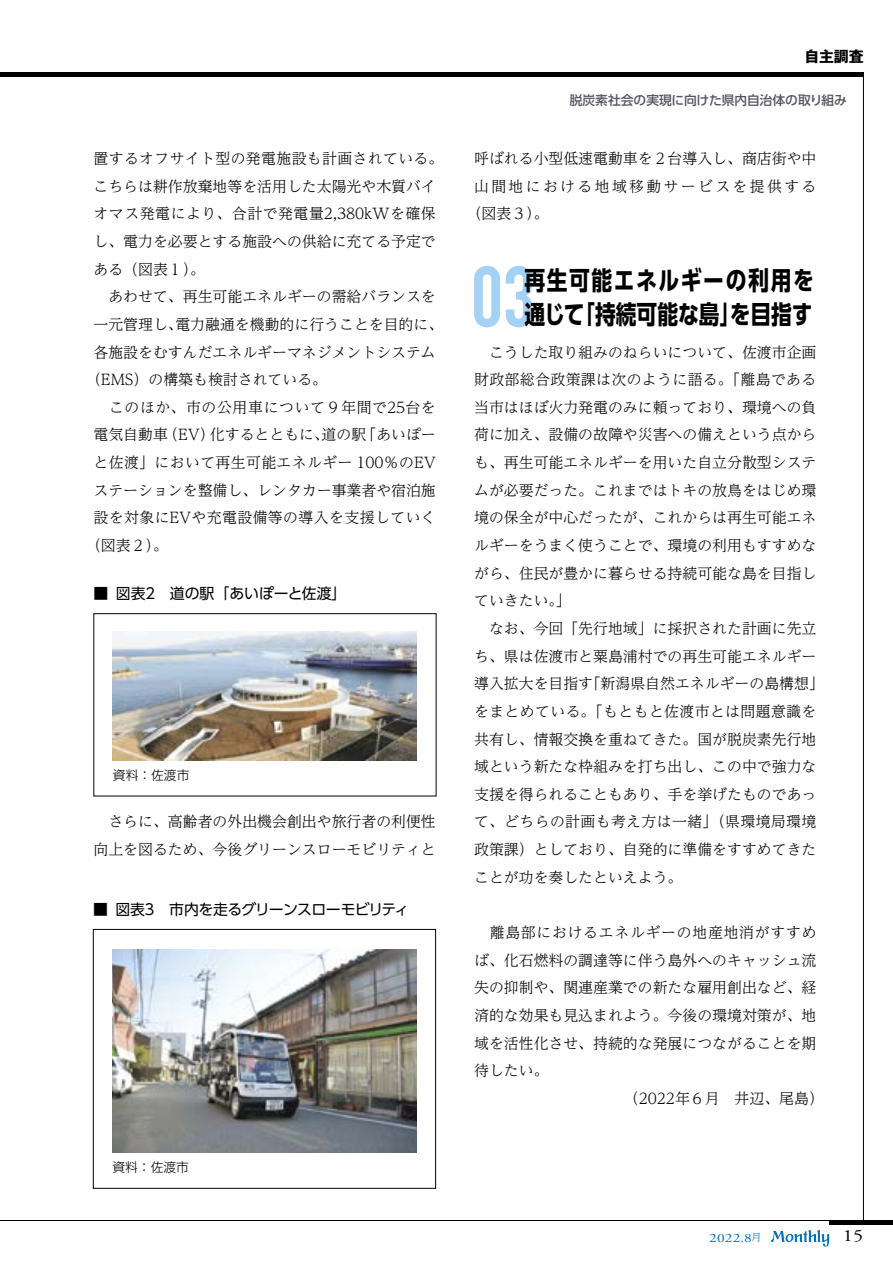
<style>
.page{position:relative;width:893px;height:1263px;background:#fff}
.page>*{position:absolute;margin:0;border:0;box-sizing:border-box;transform-origin:0 0}
.t1{font:700 25.5px/34px "UD Shin Go Pr 6 N";letter-spacing:.07em;color:#000;scale:.81 1}
.t2{font:16.95px "Adobe Garamond Pro";color:#000;scale:1.2 1}
.t3{font:300 14.85px/27.6px "UD Reimin Pr 6 N";color:#000}
.t4{font:300 14.85px "UD Reimin Pr 6 N";letter-spacing:.025em;color:#000}
.t5{font:300 14.85px "UD Reimin Pr 6 N";letter-spacing:.035em;color:#000}
.t6{font:300 14.85px "UD Reimin Pr 6 N";letter-spacing:.045em;color:#000}
.t7{font:300 14.85px "UD Reimin Pr 6 N";letter-spacing:.03em;color:#000}
.t8{font:300 14.85px "UD Reimin Pr 6 N";letter-spacing:.05em;color:#000}
.t9{font:14.85px "UD Shin Go Pro";letter-spacing:-.035em;color:#000}
.t10{font:300 14.85px "UD Reimin Pr 6 N";letter-spacing:.16em;color:#000}
.t11{font:14.85px "UD Shin Go Pro";color:#000}
.t12{font:700 14.85px "Gothic MB101 Pro";color:#000}
.t13{font:500 12.75px "UD Shin Go Pro";color:#545665}
.t14{font:300 12.75px "UD Shin Go Pr 6 N";color:#000}
.t15{font:12.75px "Adobe Garamond Pro";color:#006eb8;scale:1.2 1}
.s1{font-family:"UD Reimin Pro";font-weight:300;font-size:10.35px}
</style>
<div class="page">
<div style="left:94px;top:613px;width:342px;height:183px;border:1px solid #000"></div>
<img style="left:113px;top:632px;width:304px;height:128px">
<svg style="left:474px;top:266px;width:58px;height:61px"></svg>
<div style="left:93px;top:929px;width:343px;height:259px;border:1px solid #000"></div>
<img style="left:112px;top:949px;width:304px;height:203px">
<hr style="left:863px;top:72px;width:1px;height:1148px;background:#000">
<div style="left:0;top:72px;width:863px;height:5px;background:#000"></div>
<div style="left:829px;top:1220px;width:64px;height:5px;background:#000"></div>
<hr style="left:0;top:1220px;width:893px;height:1px;background:#000">
<svg style="left:771px;top:1230px;width:58px;height:16px"></svg>
<p class="t4" style="left:94px;top:146px;width:351px">置するオフサイト型の発電施設も計画されている。</p>
<p class="t3" style="left:94px;top:172px;width:344px">こちらは耕作放棄地等を活用した太陽光や木質バイ</p>
<p class="t5" style="left:94px;top:202px;width:344px">オマス発電により、合計で発電量2,380kWを確保</p>
<p class="t3" style="left:94px;top:227px;width:344px">し、電力を必要とする施設への供給に充てる予定で</p>
<p class="t3" style="left:94px;top:255px;width:113px">ある（図表１）。</p>
<p class="t3" style="left:94px;top:282px;width:344px">　あわせて、再生可能エネルギーの需給バランスを</p>
<p class="t3" style="left:94px;top:310px;width:351px">一元管理し、電力融通を機動的に行うことを目的に、</p>
<p class="t3" style="left:94px;top:338px;width:344px">各施設をむすんだエネルギーマネジメントシステム</p>
<p class="t3" style="left:86px;top:365px;width:242px">（EMS）の構築も検討されている。</p>
<p class="t6" style="left:94px;top:395px;width:344px">　このほか、市の公用車について９年間で25台を</p>
<p class="t3" style="left:94px;top:420px;width:344px">電気自動車（EV）化するとともに、道の駅「あいぽー</p>
<p class="t4" style="left:94px;top:450px;width:344px">と佐渡」において再生可能エネルギー 100％のEV</p>
<p class="t3" style="left:94px;top:476px;width:344px">ステーションを整備し、レンタカー事業者や宿泊施</p>
<p class="t7" style="left:94px;top:506px;width:344px">設を対象にEVや充電設備等の導入を支援していく</p>
<p class="t3" style="left:86px;top:531px;width:83px">（図表２）。</p>
<p class="t11" style="left:94px;top:581px;width:254px">■ 図表２　道の駅「あいぽーと佐渡」</p>
<p class="t14" style="left:113px;top:765px;width:78px">資料：佐渡市</p>
<p class="t3" style="left:94px;top:807px;width:344px">　さらに、高齢者の外出機会創出や旅行者の利便性向上を図るため、今後グリーンスローモビリティと</p>
<p class="t9" style="left:93px;top:897px;width:318px">■ 図表３　市内を走るグリーンスローモビリティ</p>
<p class="t14" style="left:112px;top:1157px;width:78px">資料：佐渡市</p>
<p class="t12" style="left:804px;top:44px;width:61px">自主調査</p>
<p class="t13" style="left:570px;top:90px;width:279px">脱炭素社会の実現に向けた県内自治体の取り組み</p>
<p class="t3" style="left:474px;top:144px;width:344px">呼ばれる小型低速電動車を２台導入し、商店街や中</p>
<p class="t10" style="left:474px;top:174px;width:344px">山間地における地域移動サービスを提供する</p>
<p class="t3" style="left:467px;top:199px;width:83px">（図表３）。</p>
<h1 class="t1" style="left:524px;top:263px;width:359px">再生可能エネルギーの利用を通じて「持続可能な島」を目指す</h1>
<p class="t3" style="left:474px;top:338px;width:351px">　こうした取り組みのねらいについて、佐渡市企画財政部総合政策課は次のように語る。「離島である当市はほぼ火力発電のみに頼っており、環境への負荷に加え、設備の故障や災害への備えという点からも、再生可能エネルギーを用いた自立分散型システムが必要だった。これまではトキの放鳥をはじめ環境の保全が中心だったが、これからは再生可能エネルギーをうまく使うことで、環境の利用もすすめながら、住民が豊かに暮らせる持続可能な島を目指していきたい。」<br>　なお、今回「先行地域」に採択された計画に先立ち、県は佐渡市と粟島浦村での再生可能エネルギー導入拡大を目指す「新潟県自然エネルギーの島構想」をまとめている。「もともと佐渡市とは問題意識を共有し、情報交換を重ねてきた。国が脱炭素先行地域という新たな枠組みを打ち出し、この中で強力な支援を得られることもあり、手を挙げたものであって、どちらの計画も考え方は一緒」（県環境局環境政策課）としており、自発的に準備をすすめてきたことが功を奏したといえよう。</p>
<p class="t8" style="left:474px;top:920px;width:344px">　離島部におけるエネルギーの地産地消がすすめ</p>
<p class="t3" style="left:474px;top:946px;width:344px">ば、化石燃料の調達等に伴う島外へのキャッシュ流</p>
<p class="t3" style="left:474px;top:973px;width:344px">失の抑制や、関連産業での新たな雇用創出など、経</p>
<p class="t3" style="left:474px;top:1001px;width:344px">済的な効果も見込まれよう。今後の環境対策が、地</p>
<p class="t3" style="left:474px;top:1028px;width:344px">域を活性化させ、持続的な発展につながることを期</p>
<p class="t3" style="left:474px;top:1056px;width:76px">待したい。</p>
<p class="t3" style="left:624px;top:1084px;width:202px">（2022年６月　井辺、尾島）</p>
<p class="t15" style="left:709px;top:1230px;width:45px">2022.8<span class="s1">月</span></p>
<p class="t2" style="left:843px;top:1225px;width:19px">15</p>
</div>
